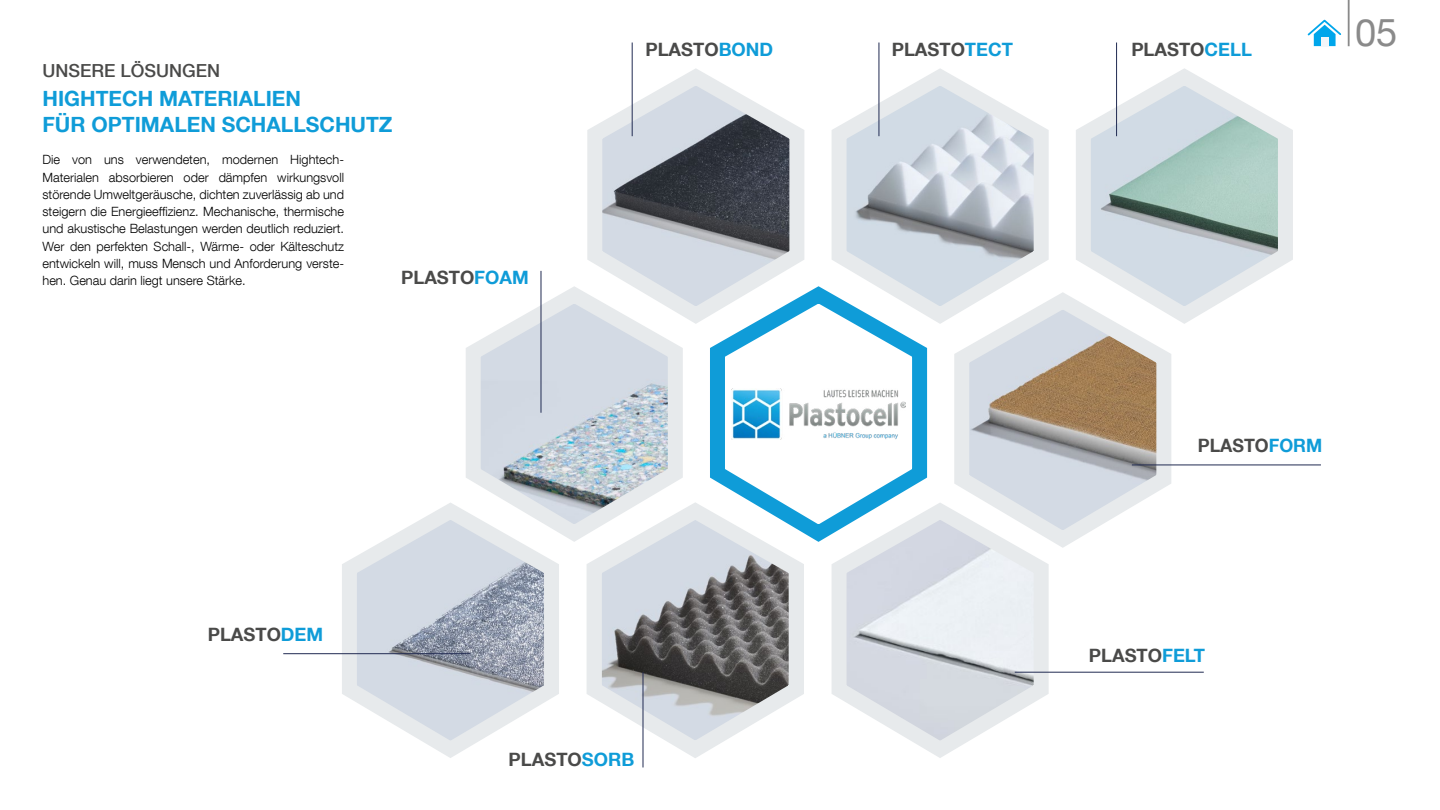
<style>
.page{position:relative;width:1440px;height:810px;background:#fff}
.page>*{position:absolute;margin:0;border:0;box-sizing:border-box;transform-origin:0 0}
.t1{font:38.1px "Helvetica Neue LT Com";color:#8a8a8a}
.t2{font:700 21px/26.2px "Helvetica Neue LT Com";color:#0f9cd8}
.t3{font:700 18.38px "Helvetica Neue LT Com";color:#4a4a49}
.t4{font:500 18px "Helvetica Neue LT Com";color:#4a4a49}
.t5{font:300 12.75px/17.2px "Helvetica Neue LT Com";color:#000;text-align:justify}
.s1{color:#0f9cd8}
</style>
<div class="page">
<svg style="left:587px;top:60px;width:217px;height:264px"></svg>
<svg style="left:954px;top:292px;width:225px;height:256px"></svg>
<svg style="left:466px;top:278px;width:224px;height:263px"></svg>
<svg style="left:1063px;top:60px;width:230px;height:273px"></svg>
<svg style="left:831px;top:60px;width:225px;height:273px"></svg>
<svg style="left:329px;top:494px;width:238px;height:264px"></svg>
<svg style="left:573px;top:494px;width:231px;height:273px"></svg>
<svg style="left:831px;top:494px;width:225px;height:264px"></svg>
<hr style="left:541px;top:271px;width:1px;height:142px;background:#212b52">
<hr style="left:283px;top:654px;width:187px;height:1px;background:#212b52">
<svg style="left:697px;top:278px;width:238px;height:273px"></svg>
<hr style="left:1132px;top:465px;width:189px;height:1px;background:#212b52">
<hr style="left:1015px;top:672px;width:189px;height:1px;background:#212b52">
<hr style="left:632px;top:43px;width:1px;height:93px;background:#212b52">
<hr style="left:879px;top:43px;width:1px;height:93px;background:#212b52">
<hr style="left:1116px;top:43px;width:1px;height:93px;background:#212b52">
<hr style="left:643px;top:672px;width:1px;height:95px;background:#212b52">
<img style="left:732px;top:389px;width:173px;height:50px">
<hr style="left:1348px;top:0;width:2px;height:46px;background:#8a8a8a">
<svg style="left:1307px;top:19px;width:35px;height:27px"></svg>
<div style="left:1321px;top:37px;width:7px;height:9px;background:#f3f6f9"></div>
<h3 class="t4" style="left:43px;top:60px;width:179px">UNSERE LÖSUNGEN</h3>
<h2 class="t2" style="left:43px;top:85px;width:352px">HIGHTECH MATERIALIEN<br>FÜR OPTIMALEN SCHALLSCHUTZ</h2>
<p class="t5" style="left:43px;top:151px;width:303px">Die von uns verwendeten, modernen Hightech-Materialen absorbieren oder dämpfen wirkungsvoll störende Umweltgeräusche, dichten zuverlässig ab und steigern die Energieeffizienz. Mechanische, thermische und akustische Belastungen werden deutlich reduziert.<br>Wer den perfekten Schall-, Wärme- oder Kälteschutz entwickeln will, muss Mensch und Anforderung verste&shy;hen. Genau darin liegt unsere Stärke.</p>
<h3 class="t3" style="left:401px;top:266px;width:129px">PLASTO<span class="s1">FOAM</span></h3>
<h3 class="t3" style="left:645px;top:37px;width:129px">PLASTO<span class="s1">BOND</span></h3>
<h3 class="t3" style="left:208px;top:623px;width:117px">PLASTO<span class="s1">DEM</span></h3>
<h3 class="t3" style="left:509px;top:748px;width:127px">PLASTO<span class="s1">SORB</span></h3>
<h3 class="t3" style="left:892px;top:37px;width:123px">PLASTO<span class="s1">TECT</span></h3>
<h3 class="t3" style="left:1131px;top:37px;width:122px">PLASTO<span class="s1">CELL</span></h3>
<h1 class="t1" style="left:1355px;top:9px;width:44px">05</h1>
<h3 class="t3" style="left:1198px;top:434px;width:126px">PLASTO<span class="s1">FORM</span></h3>
<h3 class="t3" style="left:1089px;top:644px;width:118px">PLASTO<span class="s1">FELT</span></h3>
</div>
